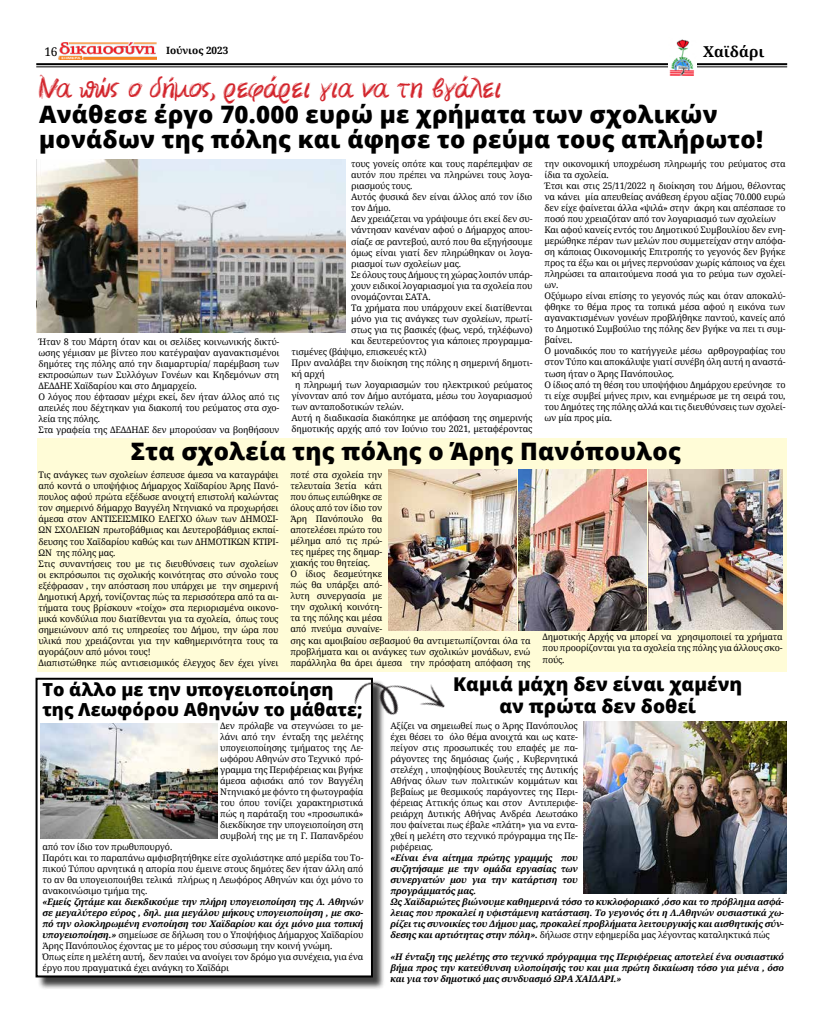
<style>
.page{position:relative;width:823px;height:1021px;background:#fff}
.page>*{position:absolute;margin:0;border:0;box-sizing:border-box;transform-origin:0 0}
.t1{font:25px "CF Kouroudis Graffiti Dust";letter-spacing:.01em;color:#d2232a}
.t2{font:800 24px/25px "Open Sans";letter-spacing:.01em;color:#000}
.t3{font:800 19px/22px "Open Sans";color:#000;text-align:center}
.t4{font:800 18px/20px "Open Sans";color:#000}
.t5{font:700 15px "Noto Serif";color:#000}
.t6{font:12px "Noto Serif";color:#000}
.t7{font:700 10px "Noto Serif";color:#000}
.t8{font:9px/11px "Noto Serif";letter-spacing:-.02em;color:#000}
.t9{font:italic 700 9px/11px "Noto Serif";letter-spacing:-.02em;color:#000}
.s1{font-weight:400;font-style:normal}
.s2{font-weight:700;font-style:italic}
</style>
<div class="page">
<hr style="left:36px;top:63px;width:750px;height:2px;background:#000">
<hr style="left:36px;top:66px;width:750px;height:1px;background:#000">
<img style="left:58px;top:43px;width:98px;height:16px">
<img style="left:668px;top:39px;width:28px;height:37px">
<div style="left:37px;top:679px;width:348px;height:310px;background:#000;opacity:.75"></div>
<div style="left:36px;top:678px;width:336px;height:298px;background:#fff"></div>
<div style="left:36px;top:677px;width:337px;height:300px;border:2px solid #000"></div>
<div style="left:36px;top:438px;width:750px;height:233px;background:#fffcd7"></div>
<img style="left:36px;top:160px;width:309px;height:172px">
<img style="left:648px;top:470px;width:133px;height:159px">
<img style="left:518px;top:470px;width:128px;height:160px">
<img style="left:389px;top:470px;width:127px;height:160px">
<img style="left:40px;top:723px;width:177px;height:115px">
<img style="left:583px;top:721px;width:203px;height:172px">
<img style="left:348px;top:671px;width:104px;height:69px">
<h3 class="t6" style="left:45px;top:43px;width:14px">16</h3>
<p class="t7" style="left:166px;top:44px;width:64px">Ιούνιος 2023</p>
<h3 class="t5" style="left:702px;top:41px;width:63px">Χαϊδάρι</h3>
<h1 class="t1" style="left:39px;top:71px;width:464px">Να πώς ο δήμος, ρεφάρει για να τη βγάλει</h1>
<h2 class="t2" style="left:39px;top:101px;width:725px">Ανάθεσε έργο 70.000 ευρώ με χρήματα των σχολικών μονάδων της πόλης και άφησε το ρεύμα τους απλήρωτο!</h2>
<p class="t8" style="left:38px;top:336px;width:242px">Ήταν 8 του Μάρτη όταν και οι σελίδες κοινωνικής δικτύ&shy;ωσης γέμισαν με βίντεο που κατέγραψαν αγανακτισμένοι δημότες της πόλης από την διαμαρτυρία/ παρέμβαση των εκπροσώπων των Συλλόγων Γονέων και Κηδεμόνων στη ΔΕΔΔΗΕ Χαϊδαρίου και στο Δημαρχείο.<br>Ο λόγος που έφτασαν μέχρι εκεί, δεν ήταν άλλος από τις απειλές που δέχτηκαν για διακοπή του ρεύματος στα σχο&shy;λεία της πόλης.<br>Στα γραφεία της ΔΕΔΔΗΔΕ δεν μπορούσαν να βοηθήσουν</p>
<p class="t8" style="left:351px;top:158px;width:183px">τους γονείς οπότε και τους παρέπεμψαν σε</p>
<p class="t8" style="left:351px;top:169px;width:183px">αυτόν που πρέπει να πληρώνει τους λογα-</p>
<p class="t8" style="left:351px;top:180px;width:63px">ριασμούς τους.</p>
<p class="t8" style="left:351px;top:191px;width:183px">Αυτός φυσικά δεν είναι άλλος από τον ίδιο</p>
<p class="t8" style="left:351px;top:202px;width:41px">τον Δήμο.</p>
<p class="t8" style="left:351px;top:213px;width:183px">Δεν χρειάζεται να γράψουμε ότι εκεί δεν συ-</p>
<p class="t8" style="left:351px;top:224px;width:183px">νάντησαν κανέναν αφού ο Δήμαρχος απου-</p>
<p class="t8" style="left:351px;top:235px;width:183px">σίαζε σε ραντεβού, αυτό που θα εξηγήσουμε</p>
<p class="t8" style="left:351px;top:246px;width:183px">όμως είναι γιατί δεν πληρώθηκαν οι λογα-</p>
<p class="t8" style="left:351px;top:257px;width:111px">ριασμοί των σχολείων μας.</p>
<p class="t8" style="left:351px;top:268px;width:183px">Σε όλους τους Δήμους τη χώρας λοιπόν υπάρ-</p>
<p class="t8" style="left:351px;top:279px;width:183px">χουν ειδικοί λογαριασμοί για τα σχολεία που</p>
<p class="t8" style="left:351px;top:290px;width:81px">ονομάζονται ΣΑΤΑ.</p>
<p class="t8" style="left:351px;top:301px;width:183px">Τα χρήματα που υπάρχουν εκεί διατίθενται</p>
<p class="t8" style="left:351px;top:312px;width:183px">μόνο για τις ανάγκες των σχολείων, πρωτί-</p>
<p class="t8" style="left:351px;top:323px;width:183px">στως για τις βασικές (φως, νερό, τηλέφωνο)</p>
<p class="t8" style="left:351px;top:334px;width:183px">και δευτερεύοντος για κάποιες προγραμμα-</p>
<p class="t8" style="left:291px;top:345px;width:136px">τισμένες (βάψιμο, επισκευές κτλ)</p>
<p class="t8" style="left:291px;top:356px;width:242px">Πριν αναλάβει την διοίκηση της πόλης η σημερινή δημοτι-</p>
<p class="t8" style="left:291px;top:367px;width:35px">κή αρχή</p>
<p class="t8" style="left:295px;top:378px;width:239px">η πληρωμή των λογαριασμών του ηλεκτρικού ρεύματος</p>
<p class="t8" style="left:291px;top:389px;width:242px">γίνονταν από τον Δήμο αυτόματα, μέσω του λογαριασμού</p>
<p class="t8" style="left:291px;top:400px;width:114px">των ανταποδοτικών τελών.</p>
<p class="t8" style="left:291px;top:411px;width:242px">Αυτή η διαδικασία διακόπηκε με απόφαση της σημερινής</p>
<p class="t8" style="left:291px;top:422px;width:242px">δημοτικής αρχής από τον Ιούνιο του 2021, μεταφέροντας</p>
<p class="t8" style="left:544px;top:158px;width:242px">την οικονομική υποχρέωση πληρωμής του ρεύματος στα ίδια τα σχολεία.<br>Έτσι και στις 25/11/2022 η διοίκηση του Δήμου, θέλοντας να κάνει μία απευθείας ανάθεση έργου αξίας 70.000 ευρώ δεν είχε φαίνεται άλλα «ψιλά» στην άκρη και απέσπασε το ποσό που χρειαζόταν από τον λογαριασμό των σχολείων Και αφού κανείς εντός του Δημοτικού Συμβουλίου δεν ενη&shy;μερώθηκε πέραν των μελών που συμμετείχαν στην απόφα&shy;ση κάποιας Οικονομικής Επιτροπής το γεγονός δεν βγήκε προς τα έξω και οι μήνες περνούσαν χωρίς κάποιος να έχει πληρώσει τα απαιτούμενα ποσά για το ρεύμα των σχολεί&shy;ων.<br>Οξύμωρο είναι επίσης το γεγονός πώς και όταν αποκαλύ&shy;φθηκε το θέμα προς τα τοπικά μέσα αφού η εικόνα των αγανακτισμένων γονέων προβλήθηκε παντού, κανείς από το Δημοτικό Συμβούλιο της πόλης δεν βγήκε να πει τι συμ&shy;βαίνει.<br>Ο μοναδικός που το κατήγγειλε μέσω αρθρογραφίας του στον Τύπο και αποκάλυψε γιατί συνέβη όλη αυτή η αναστά&shy;τωση ήταν ο Άρης Πανόπουλος.<br>Ο ίδιος από τη θέση του υποψήφιου Δημάρχου ερεύνησε το τι είχε συμβεί μήνες πριν, και ενημέρωσε με τη σειρά του, του Δημότες της πόλης αλλά και τις διευθύνσεις των σχολεί&shy;ων μία προς μία.</p>
<h2 class="t2" style="left:131px;top:437px;width:551px">Στα σχολεία της πόλης ο Άρης Πανόπουλος</h2>
<p class="t8" style="left:38px;top:469px;width:241px">Τις ανάγκες των σχολείων έσπευσε άμεσα να καταγράψει από κοντά ο υποψήφιος Δήμαρχος Χαϊδαρίου Άρης Πανό&shy;πουλος αφού πρώτα εξέδωσε ανοιχτή επιστολή καλώντας τον σημερινό δήμαρχο Βαγγέλη Ντηνιακό να προχωρήσει άμεσα στον ΑΝΤΙΣΕΙΣΜΙΚΟ ΕΛΕΓΧΟ όλων των ΔΗΜΟΣΙ-ΩΝ ΣΧΟΛΕΙΩΝ πρωτοβάθμιας και Δευτεροβάθμιας εκπαί&shy;δευσης του Χαϊδαρίου καθώς και των ΔΗΜΟΤΙΚΩΝ ΚΤΙΡΙ-ΩΝ της πόλης μας.<br>Στις συναντήσεις του με τις διευθύνσεις των σχολείων οι εκπρόσωποι τις σχολικής κοινότητας στο σύνολο τους εξέφρασαν , την απόσταση που υπάρχει με την σημερινή Δημοτική Αρχή, τονίζοντας πώς τα περισσότερα από τα αι&shy;τήματα τους βρίσκουν «τοίχο» στα περιορισμένα οικονο&shy;μικά κονδύλια που διατίθενται για τα σχολεία, όπως τους σημειώνουν από τις υπηρεσίες του Δήμου, την ώρα που υλικά που χρειάζονται για την καθημερινότητα τους τα αγοράζουν από μόνοι τους!<br>Διαπιστώθηκε πώς αντισεισμικός έλεγχος δεν έχει γίνει</p>
<p class="t8" style="left:290px;top:469px;width:241px">ποτέ στα σχολεία την<br>τελευταία 3ετία κάτι<br>που όπως ειπώθηκε σε<br>όλους από τον ίδιο τον<br>Άρη Πανόπουλο θα<br>αποτελέσει πρώτο του<br>μέλημα από τις πρώ-<br>τες ημέρες της δημαρ-<br>χιακής του θητείας.<br>Ο ίδιος δεσμεύτηκε<br>πώς θα υπάρξει από-<br>λυτη συνεργασία με<br>την σχολική κοινότη-<br>τα της πόλης και μέσα<br>από πνεύμα συναίνε-<br>σης και αμοιβαίου σεβασμού θα αντιμετωπίζονται όλα τα προβλήματα και οι ανάγκες των σχολικών μονάδων, ενώ παράλληλα θα άρει άμεσα την πρόσφατη απόφαση της</p>
<p class="t8" style="left:542px;top:631px;width:241px;text-align:justify">Δημοτικής Αρχής να μπορεί να χρησιμοποιεί τα χρήματα που προορίζονται για τα σχολεία της πόλης για άλλους σκο&shy;πούς.</p>
<h3 class="t4" style="left:42px;top:678px;width:321px">Το άλλο με την υπογειοποίηση της Λεωφόρου Αθηνών το μάθατε;</h3>
<h3 class="t3" style="left:453px;top:671px;width:290px">Καμιά μάχη δεν είναι χαμένη αν πρώτα δεν δοθεί</h3>
<p class="t8" style="left:390px;top:719px;width:189px;text-align:justify">Αξίζει να σημειωθεί πως ο Άρης Πανόπουλος έχει θέσει το όλο θέμα ανοιχτά και ως κατε&shy;πείγον στις προσωπικές του επαφές με πα&shy;ράγοντες της δημόσιας ζωής , Κυβερνητικά στελέχη , υποψηφίους Βουλευτές της Δυτικής Αθήνας όλων των πολιτικών κομμάτων και βεβαίως με θεσμικούς παράγοντες της Περι&shy;φέρειας Αττικής όπως και στον Αντιπεριφε&shy;ρειάρχη Δυτικής Αθήνας Ανδρέα Λεωτσάκο που φαίνεται πως έβαλε «πλάτη» για να εντα&shy;χθεί η μελέτη στο τεχνικό πρόγραμμα της Πε&shy;ριφέρειας.</p>
<p class="t9" style="left:390px;top:851px;width:395px">«Είναι ένα αίτημα πρώτης γραμμής που<br>συζητήσαμε με την ομάδα εργασίας των<br>συνεργατών μου για την κατάρτιση του<br>προγράμματός μας.<br>Ως Χαϊδαριώτες βιώνουμε καθημερινά τόσο το κυκλοφοριακό ,όσο και το πρόβλημα ασφά&shy;λειας που προκαλεί η υφιστάμενη κατάσταση. Το γεγονός ότι η Λ.Αθηνών ουσιαστικά χω&shy;ρίζει τις συνοικίες του Δήμου μας, προκαλεί προβλήματα λειτουργικής και αισθητικής σύν&shy;δεσης και αρτιότητας στην πόλη». <span class="s1">δήλωσε στην εφημερίδα μας λέγοντας καταληκτικά πώς</span></p>
<p class="t9" style="left:390px;top:950px;width:395px;text-align:justify">«Η ένταξη της μελέτης στο τεχνικό πρόγραμμα της Περιφέρειας αποτελεί ένα ουσιαστικό βήμα προς την κατεύθυνση υλοποίησής του και μια πρώτη δικαίωση τόσο για μένα , όσο και για τον δημοτικό μας συνδυασμό ΩΡΑ ΧΑΙΔΑΡΙ.»</p>
<p class="t8" style="left:220px;top:719px;width:145px;text-align:justify">Δεν πρόλαβε να στεγνώσει το με&shy;λάνι από την ένταξη της μελέτης υπογειοποίησης τμήματος της Λε&shy;ωφόρου Αθηνών στο Τεχνικό πρό&shy;γραμμα της Περιφέρειας και βγήκε άμεσα αφισάκι από τον Βαγγέλη Ντηνιακό με φόντο τη φωτογραφία του όπου τονίζει χαρακτηριστικά πώς η παράταξη του «προσωπικά» διεκδίκησε την υπογειοποίηση στη συμβολή της με τη Γ. Παπανδρέου</p>
<p class="t8" style="left:42px;top:840px;width:322px">από τον ίδιο τον πρωθυπουργό.<br>Παρότι και το παραπάνω αμφισβητήθηκε είτε σχολιάστηκε από μερίδα του Το&shy;πικού Τύπου αρνητικά η απορία που έμεινε στους δημότες δεν ήταν άλλη από το αν θα υπογειοποιήθει τελικά πλήρως η Λεωφόρος Αθηνών και όχι μόνο το ανακοινώσιμο τμήμα της.</p>
<p class="t8" style="left:42px;top:895px;width:322px"><span class="s2">«Εμείς ζητάμε και διεκδικούμε την πλήρη υπογειοποίηση της Λ. Αθηνών σε μεγαλύτερο εύρος , δηλ. μια μεγάλου μήκους υπογειοποίηση , με σκο&shy;πό την ολοκληρωμένη ενοποίηση του Χαϊδαρίου και όχι μόνο μια τοπική υπογειοποίηση.»</span> σημείωσε σε δήλωση του ο Υποψήφιος Δήμαρχος Χαϊδαρίου Άρης Πανόπουλος έχοντας με το μέρος του σύσσωμη την κοινή γνώμη.<br>Όπως είπε η μελέτη αυτή, δεν παύει να ανοίγει τον δρόμο για συνέχεια, για ένα έργο που πραγματικά έχει ανάγκη το Χαϊδάρι</p>
</div>
